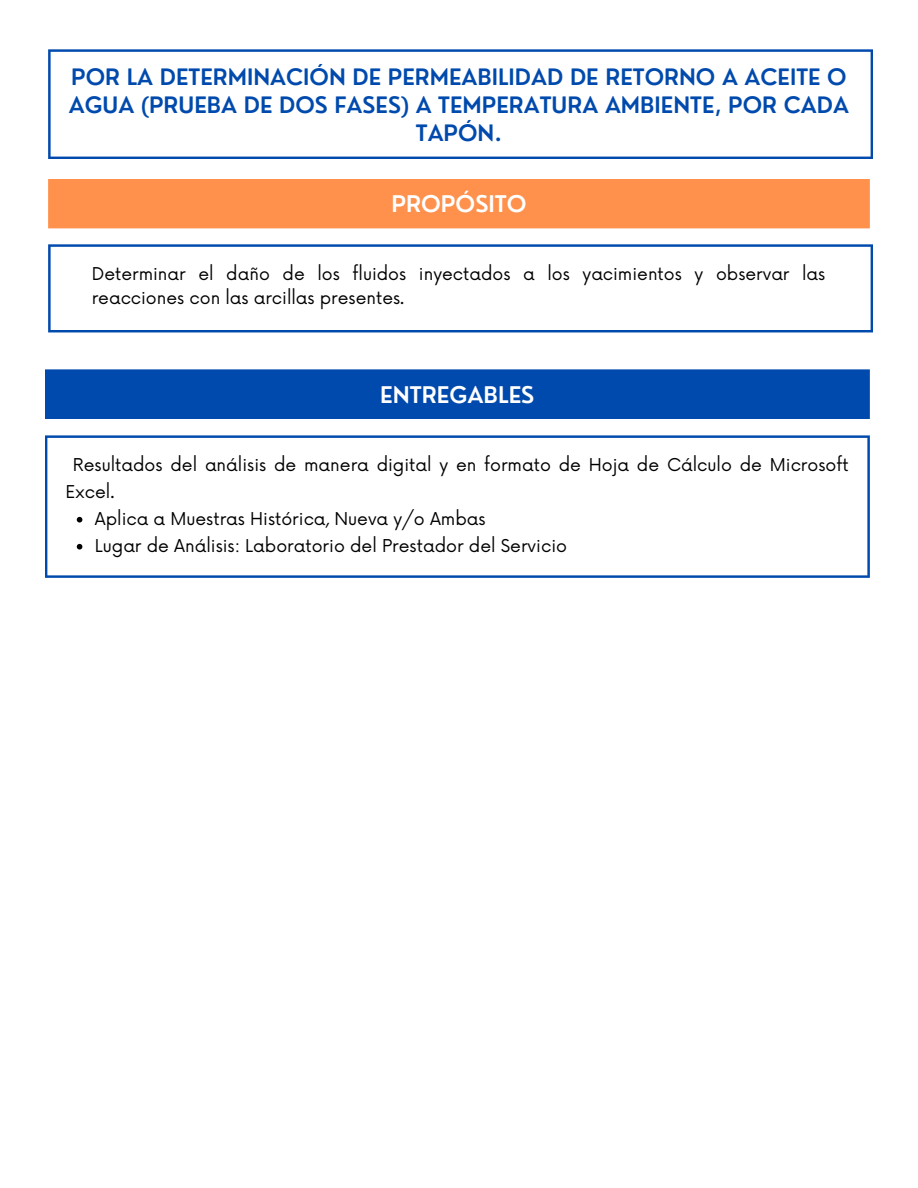
<style>
.page{position:relative;width:918px;height:1188px;background:#fff}
.page>*{position:absolute;margin:0;border:0;box-sizing:border-box;transform-origin:0 0}
.t1{font:600 22.35px "Nourd";color:#fff}
.t2{font:600 22.05px/28.2px "Nourd";color:#004aad;text-align:center}
.t3{font:17.25px/27px "Now";color:#000}
</style>
<div class="page">
<div style="left:48px;top:179px;width:822px;height:49px;background:#ff914d"></div>
<svg style="left:48px;top:49px;width:825px;height:110px"></svg>
<svg style="left:48px;top:244px;width:825px;height:88px"></svg>
<div style="left:45px;top:369px;width:825px;height:50px;background:#004aad"></div>
<svg style="left:45px;top:435px;width:825px;height:143px"></svg>
<svg style="left:77px;top:517px;width:5px;height:6px"></svg>
<svg style="left:77px;top:544px;width:5px;height:6px"></svg>
<p class="t2" style="left:69px;top:62px;width:782px">POR LA DETERMINACIÓN DE PERMEABILIDAD DE RETORNO A ACEITE O<br>AGUA (PRUEBA DE DOS FASES) A TEMPERATURA AMBIENTE, POR CADA<br>TAPÓN.</p>
<p class="t1" style="left:391px;top:190px;width:137px">PROPÓSITO</p>
<p class="t3" style="left:92px;top:263px;width:735px;line-height:23.7px">Determinar el daño de los fluidos inyectados a los yacimientos y observar las reacciones con las arcillas presentes.</p>
<p class="t1" style="left:380px;top:380px;width:156px">ENTREGABLES</p>
<p class="t3" style="left:66px;top:452px;width:785px;text-indent:7px">Resultados del análisis de manera digital y en formato de Hoja de Cálculo de Microsoft<br>Excel.</p>
<p class="t3" style="left:95px;top:506px;width:474px">Aplica a Muestras Histórica, Nueva y/o Ambas<br>Lugar de Análisis: Laboratorio del Prestador del Servicio</p>
</div>
